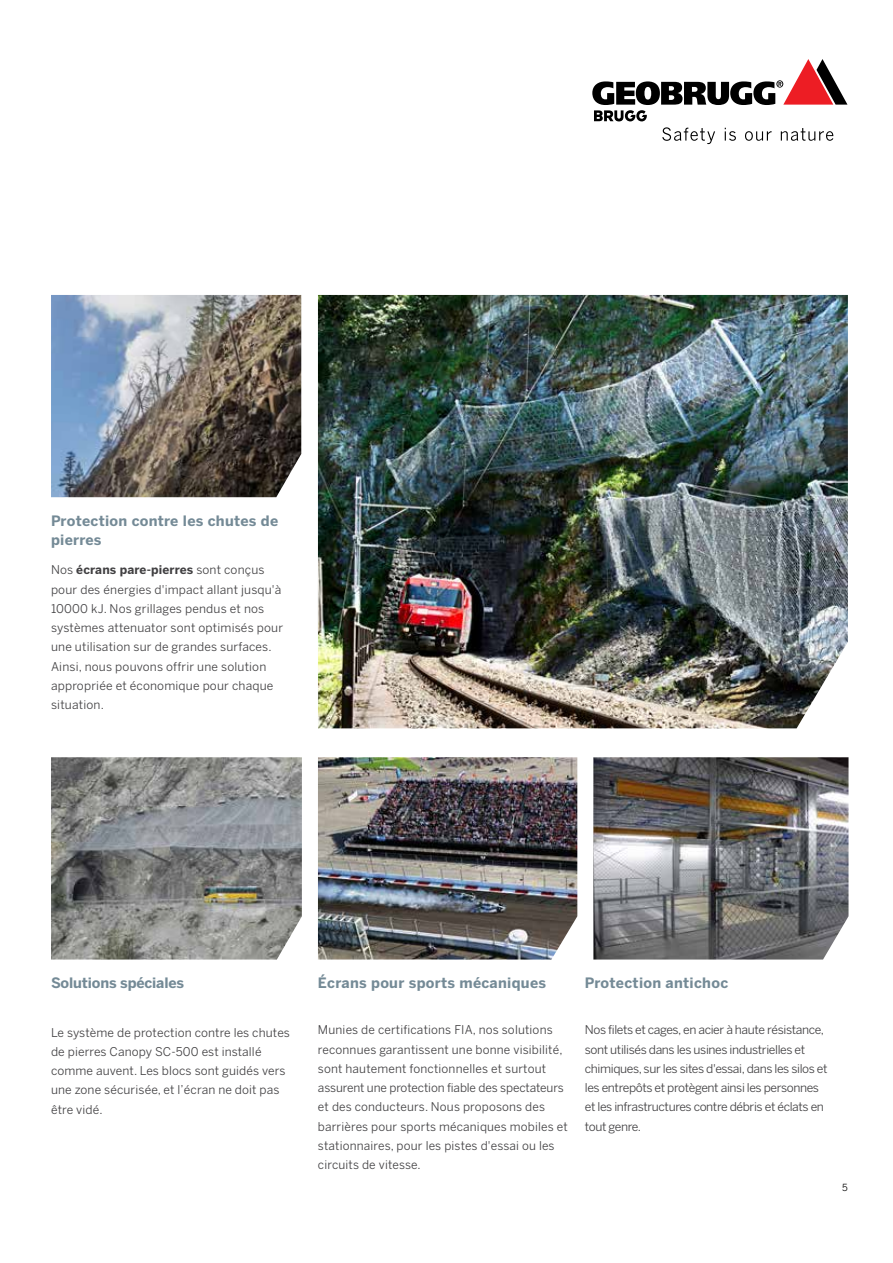
<style>
.page{position:relative;width:893px;height:1263px;background:#fff}
.page>*{position:absolute;margin:0;border:0;box-sizing:border-box;transform-origin:0 0}
.t1{font:700 14.25px/19.2px "Benton Sans";letter-spacing:.02em;color:#748a96}
.t2{font:700 14.25px "Benton Sans";letter-spacing:-.01em;color:#748a96}
.t3{font:12px/19.2px "Benton Sans";letter-spacing:.01em;color:#414042}
.t4{font:12px/19.2px "Benton Sans";letter-spacing:-.03em;color:#414042}
.t5{font:9.75px "Benton Sans";color:#000}
.s1{font-weight:700}
</style>
<div class="page">
<img style="left:318px;top:295px;width:530px;height:433px">
<img style="left:51px;top:295px;width:250px;height:202px">
<img style="left:318px;top:757px;width:259px;height:202px">
<img style="left:51px;top:757px;width:251px;height:202px">
<img style="left:593px;top:757px;width:255px;height:202px">
<svg style="left:592px;top:59px;width:255px;height:62px"></svg>
<svg style="left:662px;top:127px;width:171px;height:17px"></svg>
<p class="t1" style="left:51px;top:511px;width:229px">Protection contre les chutes de pierres</p>
<p class="t3" style="left:51px;top:560px;width:234px">Nos <span class="s1">écrans pare-pierres</span> sont conçus pour des énergies d'impact allant jusqu'à 10000 kJ. Nos grillages pendus et nos systèmes attenuator sont optimisés pour une utilisation sur de grandes surfaces.<br>Ainsi, nous pouvons offrir une solution appropriée et économique pour chaque situation.</p>
<p class="t2" style="left:51px;top:975px;width:134px">Solutions spéciales</p>
<p class="t1" style="left:318px;top:973px;width:229px">Écrans pour sports mécaniques</p>
<p class="t1" style="left:585px;top:973px;width:145px">Protection antichoc</p>
<p class="t3" style="left:318px;top:1020px;width:251px">Munies de certifications FIA, nos solutions reconnues garantissent une bonne visibilité, sont hautement fonctionnelles et surtout assurent une protection fiable des spectateurs et des conducteurs. Nous proposons des barrières pour sports mécaniques mobiles et stationnaires, pour les pistes d'essai ou les circuits de vitesse.</p>
<p class="t3" style="left:51px;top:1022px;width:240px">Le système de protection contre les chutes de pierres Canopy SC-500 est installé comme auvent. Les blocs sont guidés vers une zone sécurisée, et l’écran ne doit pas être vidé.</p>
<p class="t4" style="left:585px;top:1020px;width:244px">Nos filets et cages, en acier à haute résistance, sont utilisés dans les usines industrielles et chimiques, sur les sites d'essai, dans les silos et les entrepôts et protègent ainsi les personnes et les infrastructures contre débris et éclats en tout genre.</p>
<p class="t5" style="left:842px;top:1181px;width:7px">5</p>
</div>
